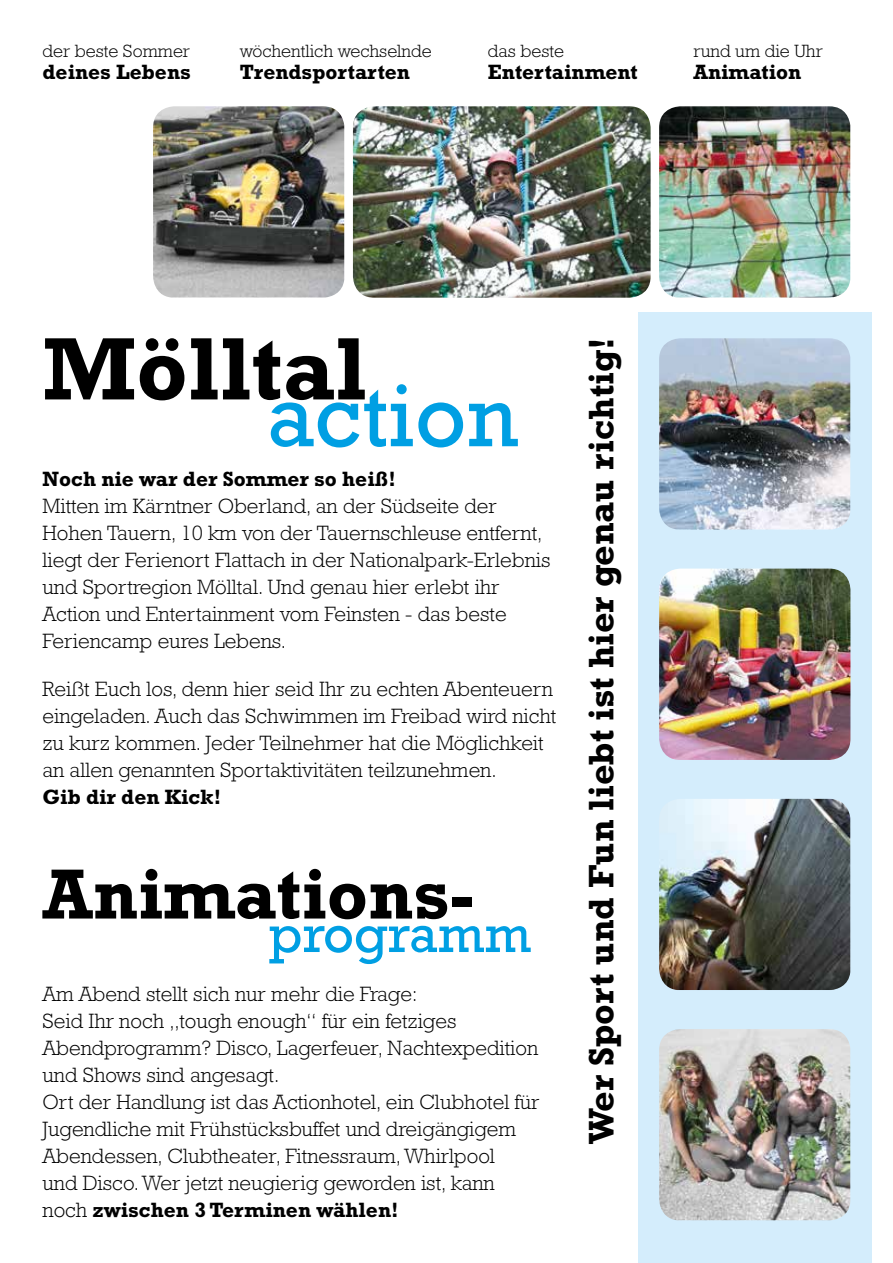
<style>
.page{position:relative;width:893px;height:1263px;background:#fff}
.page>*{position:absolute;margin:0;border:0;box-sizing:border-box;transform-origin:0 0}
.t1{font:700 90px "Rockwell Std";color:#000}
.t2{font:90px "Rockwell Std";color:#009fe3}
.t3{font:700 72px "Rockwell Std";color:#000}
.t4{font:54px "Rockwell Std";color:#009fe3}
.t5{font:700 36px "Rockwell Std";color:#000}
.t6{font:300 21px/27px "Rockwell Std";color:#000}
.t7{font:700 21px "Rockwell Std";color:#000}
.t8{font:300 18px "Rockwell Std";color:#000}
.s1{font-weight:700}
</style>
<div class="page">
<div style="left:638px;top:313px;width:234px;height:950px;background:#d4edfc"></div>
<img style="left:659px;top:1029px;width:191px;height:191px">
<img style="left:659px;top:799px;width:191px;height:191px">
<img style="left:659px;top:569px;width:191px;height:191px">
<img style="left:659px;top:338px;width:191px;height:191px">
<img style="left:659px;top:106px;width:191px;height:191px">
<img style="left:153px;top:106px;width:191px;height:191px">
<img style="left:353px;top:106px;width:298px;height:192px">
<p class="t8" style="left:43px;top:40px;width:149px">der beste Sommer</p>
<p class="t7" style="left:43px;top:60px;width:150px">deines Lebens</p>
<p class="t8" style="left:240px;top:40px;width:194px">wöchentlich wechselnde</p>
<p class="t7" style="left:240px;top:60px;width:172px">Trendsportarten</p>
<p class="t8" style="left:488px;top:40px;width:78px">das beste</p>
<p class="t7" style="left:488px;top:60px;width:151px">Entertainment</p>
<p class="t8" style="left:693px;top:40px;width:131px">rund um die Uhr</p>
<p class="t7" style="left:693px;top:60px;width:110px">Animation</p>
<h1 class="t1" style="left:43px;top:316px;width:326px">Mölltal</h1>
<h1 class="t2" style="left:267px;top:364px;width:253px">action</h1>
<p class="t7" style="left:43px;top:466px;width:355px">Noch nie war der Sommer so heiß!</p>
<p class="t6" style="left:43px;top:492px;width:510px">Mitten im Kärntner Oberland, an der Südseite der Hohen Tauern, 10 km von der Tauernschleuse entfernt, liegt der Ferienort Flattach in der Nationalpark-Erlebnis und Sportregion Mölltal. Und genau hier erlebt ihr Action und Entertainment vom Feinsten - das beste Feriencamp eures Lebens.</p>
<p class="t6" style="left:43px;top:675px;width:515px">Reißt Euch los, denn hier seid Ihr zu echten Abenteuern eingeladen. Auch das Schwimmen im Freibad wird nicht zu kurz kommen. Jeder Teilnehmer hat die Möglichkeit an allen genannten Sportaktivitäten teilzunehmen.</p>
<p class="t7" style="left:43px;top:784px;width:180px">Gib dir den Kick!</p>
<h2 class="t3" style="left:43px;top:852px;width:434px">Animations-</h2>
<h3 class="t4" style="left:269px;top:902px;width:264px">programm</h3>
<p class="t6" style="left:43px;top:980px;width:499px">Am Abend stellt sich nur mehr die Frage:<br>Seid Ihr noch „tough enough“ für ein fetziges Abendprogramm? Disco, Lagerfeuer, Nachtexpedition und Shows sind angesagt.<br>Ort der Handlung ist das Actionhotel, ein Clubhotel für Jugendliche mit Frühstücksbuffet und dreigängigem Abendessen, Clubtheater, Fitnessraum, Whirlpool<br>und Disco. Wer jetzt neugierig geworden ist, kann noch <span class="s1">zwischen 3 Terminen wählen!</span></p>
<h3 class="t5" style="left:580px;top:1144px;width:808px;rotate:-90deg">Wer Sport und Fun liebt ist hier genau richtig!</h3>
</div>
